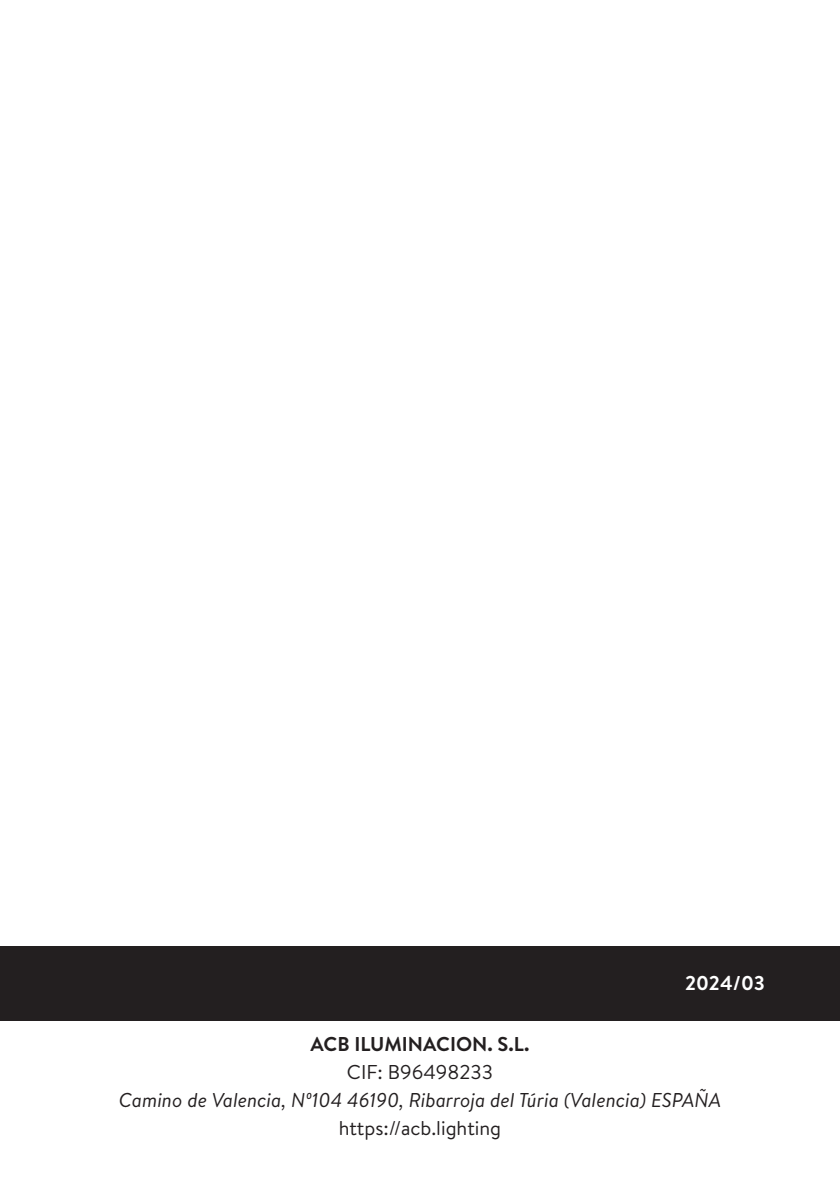
<style>
.page{position:relative;width:840px;height:1191px;background:#fff}
.page>*{position:absolute;margin:0;border:0;box-sizing:border-box;transform-origin:0 0}
.t1{font:italic 20px "Brandon Text";color:#231f20}
.t2{font:20px "Brandon Text";color:#231f20}
.t3{font:700 20px "Brandon Text";color:#231f20}
.t4{font:700 20px "Brandon Text";color:#fff}
</style>
<div class="page">
<div style="left:0;top:946px;width:839px;height:74px;background:#231f20"></div>
<p class="t4" style="left:684px;top:969px;width:81px">2024/03</p>
<p class="t3" style="left:310px;top:1029px;width:220px">ACB ILUMINACION. S.L.</p>
<p class="t2" style="left:346px;top:1058px;width:148px">CIF: B96498233</p>
<p class="t1" style="left:119px;top:1086px;width:603px">Camino de Valencia, Nº104 46190, Ribarroja del Túria (Valencia) ESPAÑA</p>
<p class="t2" style="left:338px;top:1114px;width:164px">https://acb.lighting</p>
</div>
